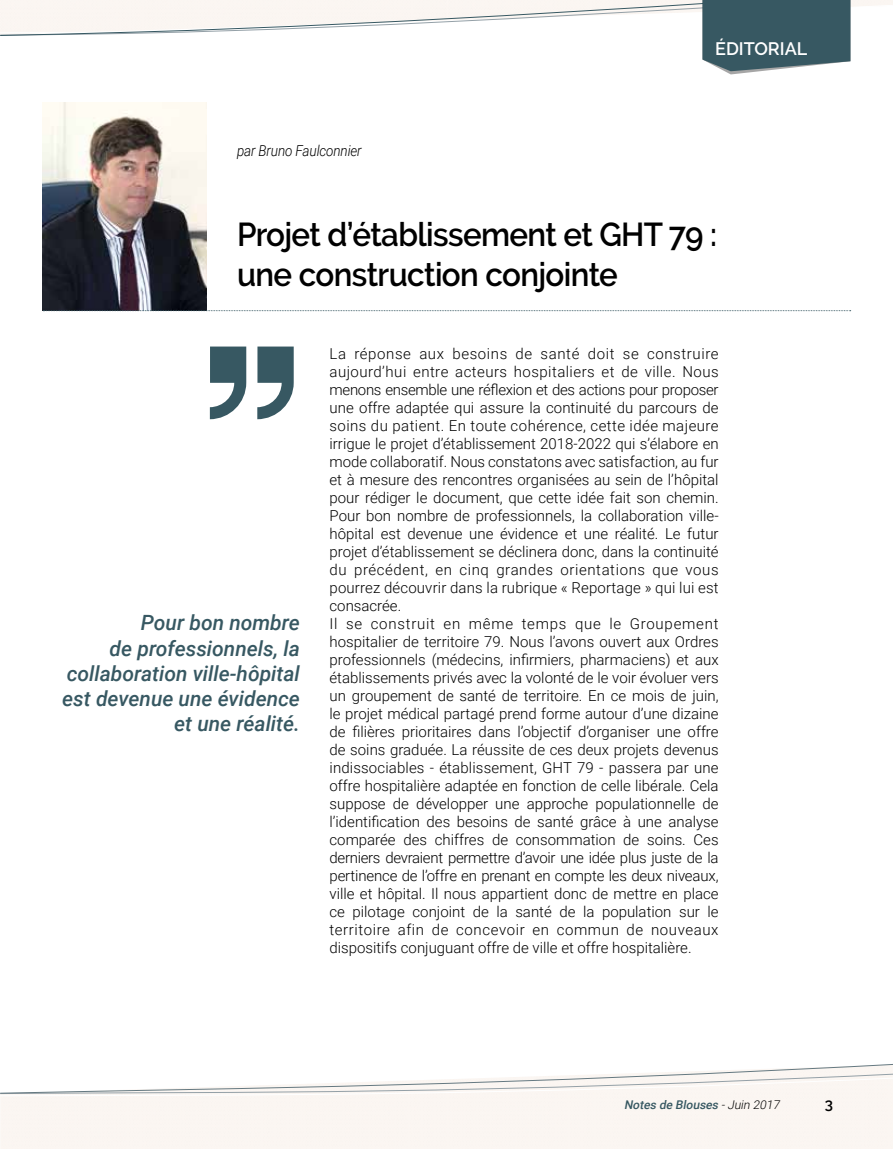
<style>
.page{position:relative;width:893px;height:1149px;background:#fff}
.page>*{position:absolute;margin:0;border:0;box-sizing:border-box;transform-origin:0 0}
.t1{font:600 33px/39.6px "Raleway";letter-spacing:-.02em;color:#000;scale:.95 1}
.t2{font:italic 500 21px/25.2px "Roboto";color:#375862;text-align:right}
.t3{font:600 18px "Raleway";color:#fff}
.t4{font:300 15px/18px "Roboto";color:#000}
.t5{font:italic 300 15px "Roboto";letter-spacing:-.01em;color:#000;scale:.9 1}
.t6{font:600 15px "Raleway";color:#000}
.t7{font:italic 500 12px "Roboto";color:#375862}
.s1{font-weight:300;color:#000}
</style>
<div class="page">
<svg style="left:0;top:1064px;width:893px;height:32px"></svg>
<svg style="left:0;top:0;width:893px;height:74px"></svg>
<img style="left:43px;top:102px;width:164px;height:208px">
<svg style="left:210px;top:346px;width:36px;height:73px"></svg>
<svg style="left:257px;top:346px;width:37px;height:73px"></svg>
<svg style="left:43px;top:310px;width:808px;height:1px"></svg>
<p class="t5" style="left:237px;top:140px;width:140px">par Bruno Faulconnier</p>
<p class="t3" style="left:715px;top:38px;width:94px">ÉDITORIAL</p>
<h1 class="t1" style="left:237px;top:214px;width:507px">Projet d’établissement et GHT 79 : une construction conjointe</h1>
<h2 class="t2" style="left:62px;top:609px;width:239px">Pour bon nombre<br>de professionnels, la collaboration ville-hôpital est devenue une évidence et une réalité.</h2>
<p class="t4" style="left:330px;top:344px;width:391px">La réponse aux besoins de santé doit se construire aujourd’hui entre acteurs hospitaliers et de ville. Nous menons ensemble une réflexion et des actions pour proposer une offre adaptée qui assure la continuité du parcours de soins du patient. En toute cohérence, cette idée majeure irrigue le projet d’établissement 2018-2022 qui s’élabore en mode collaboratif. Nous constatons avec satisfaction, au fur et à mesure des rencontres organisées au sein de l’hôpital pour rédiger le document, que cette idée fait son chemin.<br>Pour bon nombre de professionnels, la collaboration ville&shy;hôpital est devenue une évidence et une réalité. Le futur projet d’établissement se déclinera donc, dans la continuité du précédent, en cinq grandes orientations que vous pourrez découvrir dans la rubrique « Reportage » qui lui est consacrée.<br>Il se construit en même temps que le Groupement hospitalier de territoire 79. Nous l’avons ouvert aux Ordres professionnels (médecins, infirmiers, pharmaciens) et aux établissements privés avec la volonté de le voir évoluer vers un groupement de santé de territoire. En ce mois de juin, le projet médical partagé prend forme autour d’une dizaine de filières prioritaires dans l’objectif d’organiser une offre de soins graduée. La réussite de ces deux projets devenus indissociables - établissement, GHT 79 - passera par une offre hospitalière adaptée en fonction de celle libérale. Cela suppose de développer une approche populationnelle de l’identification des besoins de santé grâce à une analyse comparée des chiffres de consommation de soins. Ces derniers devraient permettre d’avoir une idée plus juste de la pertinence de l’offre en prenant en compte les deux niveaux, ville et hôpital. Il nous appartient donc de mettre en place ce pilotage conjoint de la santé de la population sur le territoire afin de concevoir en commun de nouveaux dispositifs conjuguant offre de ville et offre hospitalière.</p>
<p class="t7" style="left:624px;top:1096px;width:160px">Notes de Blouses <span class="s1">-Juin 2017</span></p>
<p class="t6" style="left:825px;top:1094px;width:10px">3</p>
</div>
